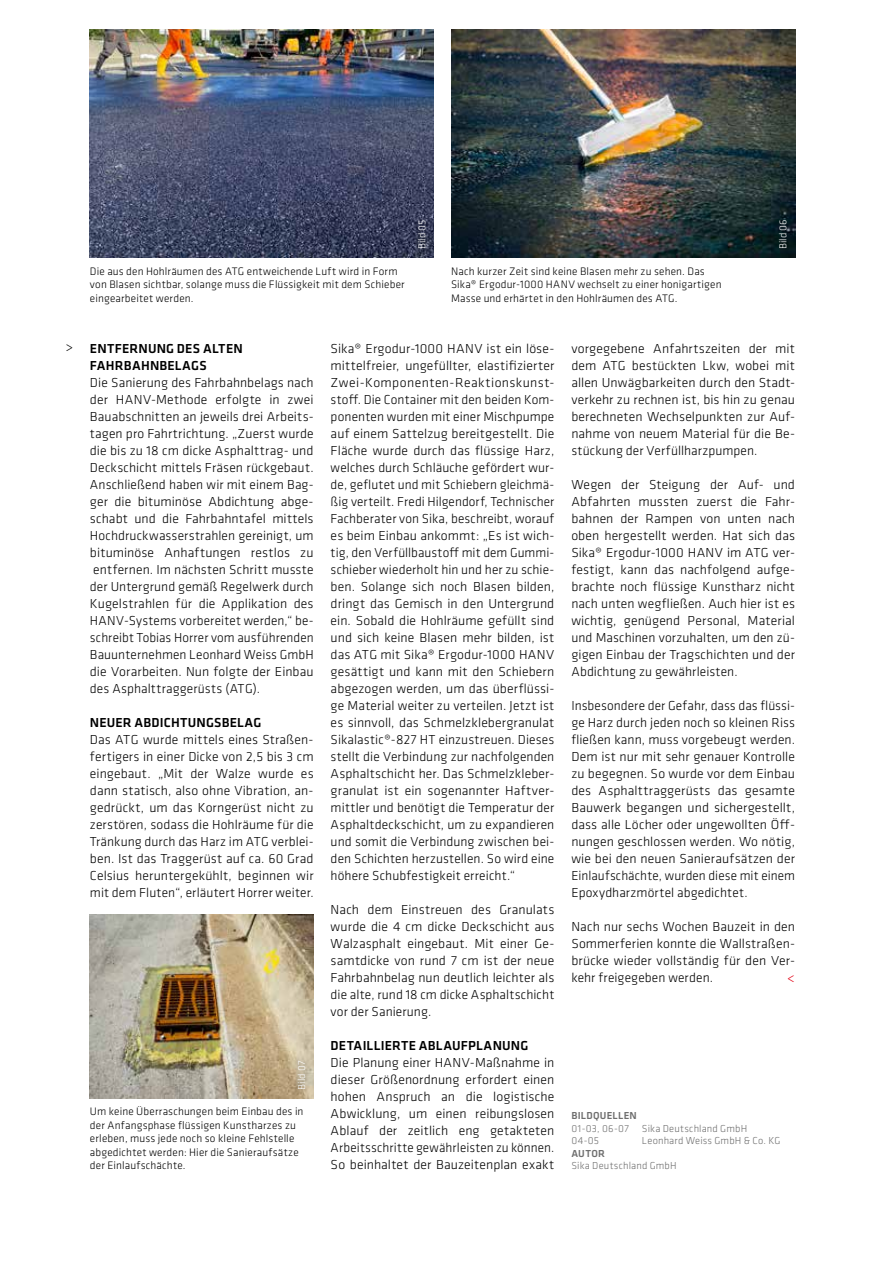
<style>
.page{position:relative;width:885px;height:1263px;background:#fff}
.page>*{position:absolute;margin:0;border:0;box-sizing:border-box;transform-origin:0 0}
.t1{font:300 13.5px/17px "Klavika";letter-spacing:.005em;color:#000;text-align:justify}
.t2{font:500 13.5px/17px "Klavika";letter-spacing:.015em;color:#000}
.t3{font:300 13.5px "Klavika";color:#e30015}
.t4{font:300 11.25px/13.5px "Klavika";letter-spacing:.015em;color:#000}
.t5{font:300 10.5px/12.6px "Klavika";letter-spacing:.015em;color:#6e6e6e}
.t6{font:300 10.5px "Klavika";letter-spacing:.015em;color:#fff}
.t7{font:500 10.5px "Klavika";letter-spacing:.025em;color:#6e6e6e}
</style>
<div class="page">
<img style="left:90px;top:30px;width:344px;height:228px">
<img style="left:451px;top:30px;width:344px;height:228px">
<div style="left:410px;top:213px;width:23px;height:43px;background:#000;opacity:.75"></div>
<div style="left:771px;top:213px;width:22px;height:43px;background:#000;opacity:.75"></div>
<img style="left:90px;top:914px;width:223px;height:184px">
<div style="left:290px;top:1053px;width:22px;height:44px;background:#000;opacity:.75"></div>
<p class="t1" style="left:65px;top:338px;width:9px">&gt;</p>
<p class="t6" style="left:415px;top:249px;width:32px;rotate:-90deg">Bild 05</p>
<p class="t6" style="left:776px;top:249px;width:32px;rotate:-90deg">Bild 06</p>
<p class="t4" style="left:90px;top:264px;width:316px">Die aus den Hohlräumen des ATG entweichende Luft wird in Form von Blasen sichtbar, solange muss die Flüssigkeit mit dem Schieber eingearbeitet werden.</p>
<p class="t4" style="left:451px;top:264px;width:272px">Nach kurzer Zeit sind keine Blasen mehr zu sehen. Das<br>Sika® Ergodur-1000 HANV wechselt zu einer honigartigen<br>Masse und erhärtet in den Hohlräumen des ATG.</p>
<p class="t2" style="left:90px;top:340px;width:154px">ENTFERNUNG DES ALTEN<br>FAHRBAHNBELAGS</p>
<p class="t1" style="left:90px;top:374px;width:225px">Die Sanierung des Fahrbahnbelags nach der HANV-Methode erfolgte in zwei Bauabschnitten an jeweils drei Arbeits&shy;tagen pro Fahrtrichtung. „Zuerst wurde die bis zu 18 cm dicke Asphalttrag- und Deckschicht mittels Fräsen rückgebaut.<br>Anschließend haben wir mit einem Bag&shy;ger die bituminöse Abdichtung abge&shy;schabt und die Fahrbahntafel mittels Hochdruckwasserstrahlen gereinigt, um bituminöse Anhaftungen restlos zu entfernen. Im nächsten Schritt musste der Untergrund gemäß Regelwerk durch Kugelstrahlen für die Applikation des HANV-Systems vorbereitet werden,“ be&shy;schreibt Tobias Horrer vom ausführenden Bauunternehmen Leonhard Weiss GmbH die Vorarbeiten. Nun folgte der Einbau des Asphalttraggerüsts (ATG).</p>
<p class="t2" style="left:90px;top:714px;width:173px">NEUER ABDICHTUNGSBELAG</p>
<p class="t1" style="left:90px;top:731px;width:225px">Das ATG wurde mittels eines Straßen&shy;fertigers in einer Dicke von 2,5 bis 3 cm eingebaut. „Mit der Walze wurde es dann statisch, also ohne Vibration, an&shy;gedrückt, um das Korngerüst nicht zu zerstören, sodass die Hohlräume für die Tränkung durch das Harz im ATG verblei&shy;ben. Ist das Traggerüst auf ca. 60 Grad Celsius heruntergekühlt, beginnen wir mit dem Fluten“, erläutert Horrer weiter.</p>
<p class="t6" style="left:295px;top:1090px;width:31px;rotate:-90deg">Bild 07</p>
<p class="t4" style="left:90px;top:1105px;width:215px">Um keine Überraschungen beim Einbau des in der Anfangsphase flüssigen Kunstharzes zu erleben, muss jede noch so kleine Fehlstelle abgedichtet werden: Hier die Sanieraufsätze der Einlaufschächte.</p>
<p class="t1" style="left:330px;top:340px;width:225px">Sika® Ergodur-1000 HANV ist ein löse&shy;mittelfreier, ungefüllter, elastifizierter Zwei-Komponenten-Reaktionskunst&shy;stoff. Die Container mit den beiden Kom&shy;ponenten wurden mit einer Mischpumpe auf einem Sattelzug bereitgestellt. Die Fläche wurde durch das flüssige Harz, welches durch Schläuche gefördert wur&shy;de, geflutet und mit Schiebern gleichmä&shy;ßig verteilt. Fredi Hilgendorf, Technischer Fachberater von Sika, beschreibt, worauf es beim Einbau ankommt: „Es ist wich&shy;tig, den Verfüllbaustoff mit dem Gummi&shy;schieber wiederholt hin und her zu schie&shy;ben. Solange sich noch Blasen bilden, dringt das Gemisch in den Untergrund ein. Sobald die Hohlräume gefüllt sind und sich keine Blasen mehr bilden, ist das ATG mit Sika® Ergodur-1000 HANV gesättigt und kann mit den Schiebern abgezogen werden, um das überflüssi&shy;ge Material weiter zu verteilen. Jetzt ist es sinnvoll, das Schmelzklebergranulat Sikalastic®-827 HT einzustreuen. Dieses stellt die Verbindung zur nachfolgenden Asphaltschicht her. Das Schmelzkleber&shy;granulat ist ein sogenannter Haftver&shy;mittler und benötigt die Temperatur der Asphaltdeckschicht, um zu expandieren und somit die Verbindung zwischen bei&shy;den Schichten herzustellen. So wird eine höhere Schubfestigkeit erreicht.“</p>
<p class="t1" style="left:330px;top:901px;width:225px">Nach dem Einstreuen des Granulats wurde die 4 cm dicke Deckschicht aus Walzasphalt eingebaut. Mit einer Ge&shy;samtdicke von rund 7 cm ist der neue Fahrbahnbelag nun deutlich leichter als die alte, rund 18 cm dicke Asphaltschicht vor der Sanierung.</p>
<p class="t2" style="left:330px;top:1037px;width:199px">DETAILLIERTE ABLAUFPLANUNG</p>
<p class="t1" style="left:330px;top:1054px;width:225px">Die Planung einer HANV-Maßnahme in dieser Größenordnung erfordert einen hohen Anspruch an die logistische Abwicklung, um einen reibungslosen Ablauf der zeitlich eng getakteten Arbeitsschritte gewährleisten zu können.<br>So beinhaltet der Bauzeitenplan exakt</p>
<p class="t1" style="left:571px;top:340px;width:225px">vorgegebene Anfahrtszeiten der mit dem ATG bestückten Lkw, wobei mit allen Unwägbarkeiten durch den Stadt&shy;verkehr zu rechnen ist, bis hin zu genau berechneten Wechselpunkten zur Auf&shy;nahme von neuem Material für die Be&shy;stückung der Verfüllharzpumpen.</p>
<p class="t1" style="left:571px;top:476px;width:225px">Wegen der Steigung der Auf- und Abfahrten mussten zuerst die Fahr&shy;bahnen der Rampen von unten nach oben hergestellt werden. Hat sich das Sika® Ergodur-1000 HANV im ATG ver&shy;festigt, kann das nachfolgend aufge&shy;brachte noch flüssige Kunstharz nicht nach unten wegfließen. Auch hier ist es wichtig, genügend Personal, Material und Maschinen vorzuhalten, um den zü&shy;gigen Einbau der Tragschichten und der Abdichtung zu gewährleisten.</p>
<p class="t1" style="left:571px;top:697px;width:225px">Insbesondere der Gefahr, dass das flüssi&shy;ge Harz durch jeden noch so kleinen Riss fließen kann, muss vorgebeugt werden.<br>Dem ist nur mit sehr genauer Kontrolle zu begegnen. So wurde vor dem Einbau des Asphalttraggerüsts das gesamte Bauwerk begangen und sichergestellt, dass alle Löcher oder ungewollten Öff&shy;nungen geschlossen werden. Wo nötig, wie bei den neuen Sanieraufsätzen der Einlaufschächte, wurden diese mit einem Epoxydharzmörtel abgedichtet.</p>
<p class="t1" style="left:571px;top:918px;width:225px">Nach nur sechs Wochen Bauzeit in den Sommerferien konnte die Wallstraßen&shy;brücke wieder vollständig für den Ver&shy;kehr freigegeben werden.</p>
<p class="t3" style="left:787px;top:970px;width:9px">&lt;</p>
<p class="t7" style="left:571px;top:1108px;width:67px">BILDQUELLEN</p>
<p class="t5" style="left:571px;top:1122px;width:177px">01-03, 06-07 Sika Deutschland GmbH<br>04-05</p>
<p class="t5" style="left:641px;top:1134px;width:140px">Leonhard Weiss GmbH &amp; Co. KG</p>
<p class="t7" style="left:571px;top:1146px;width:35px">AUTOR</p>
<p class="t5" style="left:571px;top:1159px;width:107px">Sika Deutschland GmbH</p>
</div>
